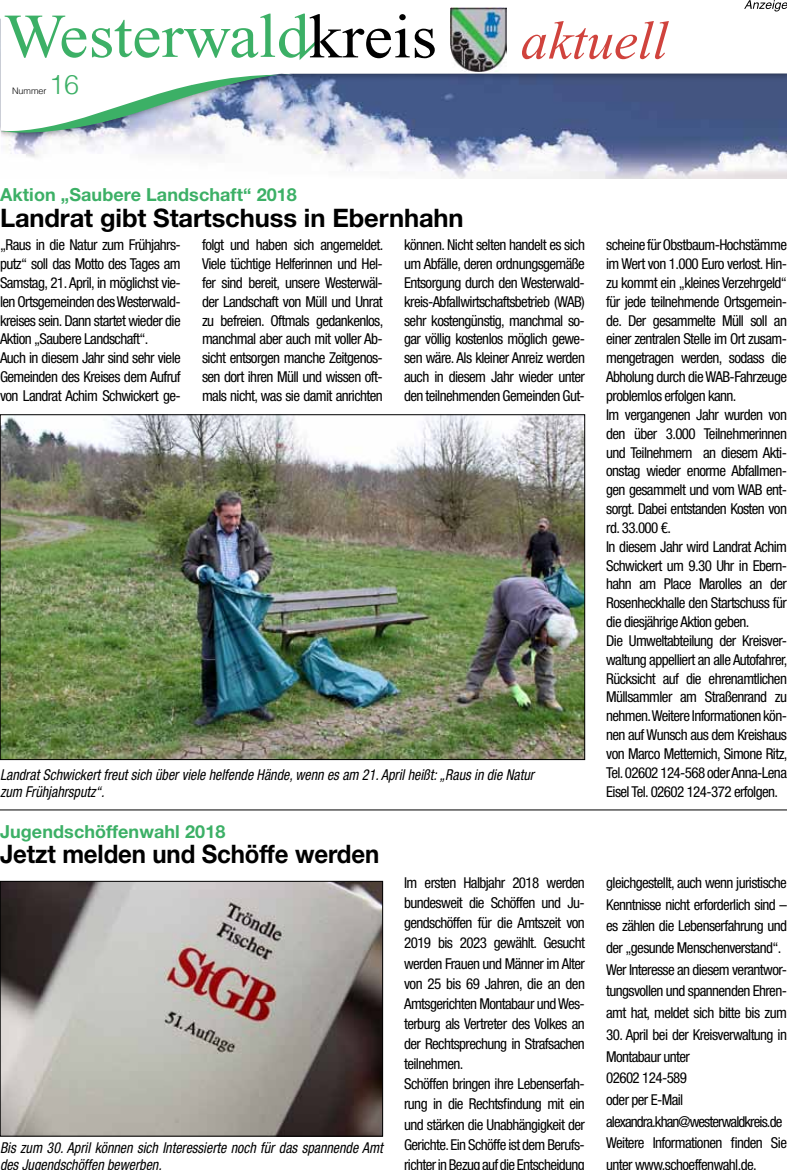
<style>
.page{position:relative;width:787px;height:1170px;background:#fff}
.page>*{position:absolute;margin:0;border:0;box-sizing:border-box;transform-origin:0 0}
.t1{font:300 27px "Helvetica";color:#3cb066}
.t2{font:700 25.5px "Helvetica Neue LT";letter-spacing:-.005em;color:#000}
.t3{font:700 25.5px "Helvetica Neue LT";letter-spacing:-.005em;color:#000;scale:.94 1}
.t4{font:700 18px "Helvetica Neue LT";letter-spacing:.005em;color:#3cb066}
.t5{font:condensed 15px/18.9px "Helvetica Neue LT";letter-spacing:-.04em;color:#000}
.t6{font:italic condensed 15px/16.5px "Helvetica Neue LT";color:#000;scale:.93 1}
.t7{font:300 9px "Helvetica";color:#000}
</style>
<div class="page">
<svg style="left:0;top:7px;width:787px;height:172px"></svg>
<svg style="left:1px;top:70px;width:302px;height:71px"></svg>
<svg style="left:5px;top:14px;width:430px;height:46px"></svg>
<svg style="left:522px;top:21px;width:147px;height:38px"></svg>
<img style="left:450px;top:8px;width:56px;height:64px">
<svg style="left:744px;top:0;width:43px;height:11px"></svg>
<hr style="left:0;top:809px;width:787px;height:1px;background:#000">
<svg style="left:0;top:173px;width:300px;height:6px"></svg>
<svg style="left:0;top:809px;width:228px;height:2px"></svg>
<img style="left:2px;top:883px;width:379px;height:251px">
<div style="left:0;top:881px;width:383px;height:255px;border:1px solid #000"></div>
<img style="left:2px;top:416px;width:581px;height:341px">
<h1 class="t1" style="left:49px;top:61px;width:32px">16</h1>
<p class="t7" style="left:12px;top:83px;width:36px">Nummer</p>
<p class="t4" style="left:0;top:183px;width:298px">Aktion „Saubere Landschaft“ 2018</p>
<h2 class="t2" style="left:0;top:202px;width:465px">Landrat gibt Startschuss in Ebernhahn</h2>
<p class="t5" style="left:0;top:235px;width:182px">„Raus in die Natur zum Frühjahrs&shy;putz“ soll das Motto des Tages am Samstag, 21. April, in möglichst vie&shy;len Ortsgemeinden des Westerwald&shy;kreises sein. Dann startet wieder die Aktion „Saubere Landschaft“.<br>Auch in diesem Jahr sind sehr viele Gemeinden des Kreises dem Aufruf von Landrat Achim Schwickert ge-</p>
<p class="t5" style="left:202px;top:235px;width:183px;text-align:justify">folgt und haben sich angemeldet.<br>Viele tüchtige Helferinnen und Hel&shy;fer sind bereit, unsere Westerwäl&shy;der Landschaft von Müll und Unrat zu befreien. Oftmals gedankenlos, manchmal aber auch mit voller Ab&shy;sicht entsorgen manche Zeitgenos&shy;sen dort ihren Müll und wissen oft&shy;mals nicht, was sie damit anrichten</p>
<p class="t5" style="left:404px;top:235px;width:182px;text-align:justify">können. Nicht selten handelt es sich um Abfälle, deren ordnungsgemäße Entsorgung durch den Westerwald&shy;kreis-Abfallwirtschaftsbetrieb (WAB) sehr kostengünstig, manchmal so&shy;gar völlig kostenlos möglich gewe&shy;sen wäre. Als kleiner Anreiz werden auch in diesem Jahr wieder unter den teilnehmenden Gemeinden Gut-</p>
<p class="t5" style="left:606px;top:235px;width:183px">scheine für Obstbaum-Hochstämme im Wert von 1.000 Euro verlost. Hin&shy;zu kommt ein „kleines Verzehrgeld“ für jede teilnehmende Ortsgemein&shy;de. Der gesammelte Müll soll an einer zentralen Stelle im Ort zusam&shy;mengetragen werden, sodass die<br>Abholung durch die WAB-Fahrzeuge problemlos erfolgen kann.<br>Im vergangenen Jahr wurden von den über 3.000 Teilnehmerinnen und Teilnehmern an diesem Akti&shy;onstag wieder enorme Abfallmen&shy;gen gesammelt und vom WAB ent&shy;sorgt. Dabei entstanden Kosten von rd. 33.000 €.<br>In diesem Jahr wird Landrat Achim<br>Schwickert um 9.30 Uhr in Ebern&shy;hahn am Place Marolles an der<br>Rosenheckhalle den Startschuss für die diesjährige Aktion geben.<br>Die Umweltabteilung der Kreisver&shy;waltung appelliert an alle Autofahrer,<br>Rücksicht auf die ehrenamtlichen<br>Müllsammler am Straßenrand zu nehmen. Weitere Informationen kön&shy;nen auf Wunsch aus dem Kreishaus von Marco Metternich, Simone Ritz,<br>Tel. 02602 124-568 oder Anna-Lena<br>Eisel Tel. 02602 124-372 erfolgen.</p>
<p class="t4" style="left:0;top:820px;width:227px">Jugendschöffenwahl 2018</p>
<h2 class="t3" style="left:0;top:838px;width:405px">Jetzt melden und Schöffe werden</h2>
<p class="t5" style="left:404px;top:872px;width:182px;line-height:20.1px">Im ersten Halbjahr 2018 werden bundesweit die Schöffen und Ju&shy;gendschöffen für die Amtszeit von<br>2019 bis 2023 gewählt. Gesucht werden Frauen und Männer im Alter von 25 bis 69 Jahren, die an den<br>Amtsgerichten Montabaur und Wes&shy;terburg als Vertreter des Volkes an der Rechtsprechung in Strafsachen teilnehmen.<br>Schöffen bringen ihre Lebenserfah&shy;rung in die Rechtsfindung mit ein und stärken die Unabhängigkeit der<br>Gerichte. Ein Schöffe ist dem Berufs&shy;richter in Bezug auf die Entscheidung</p>
<p class="t5" style="left:606px;top:871px;width:182px;line-height:21.8px">gleichgestellt, auch wenn juristische Kenntnisse nicht erforderlich sind – es zählen die Lebenserfahrung und der „gesunde Menschenverstand“.<br>Wer Interesse an diesem verantwor&shy;tungsvollen und spannenden Ehren&shy;amt hat, meldet sich bitte bis zum</p>
<p class="t6" style="left:0;top:766px;width:575px">Landrat Schwickert freut sich über viele helfende Hände, wenn es am 21. April heißt: „Raus in die Natur zum Frühjahrsputz“.</p>
<p class="t5" style="left:606px;top:1023px;width:182px;line-height:21.8px">30. April bei der Kreisverwaltung in<br>Montabaur unter<br>02602 124-589<br>oder per E-Mail alexandra.khan@westerwaldkreis.de<br>Weitere Informationen finden Sie unter www.schoeffenwahl.de.</p>
<p class="t6" style="left:0;top:1139px;width:413px">Bis zum 30. April können sich Interessierte noch für das spannende Amt des Jugendschöffen bewerben.</p>
</div>
